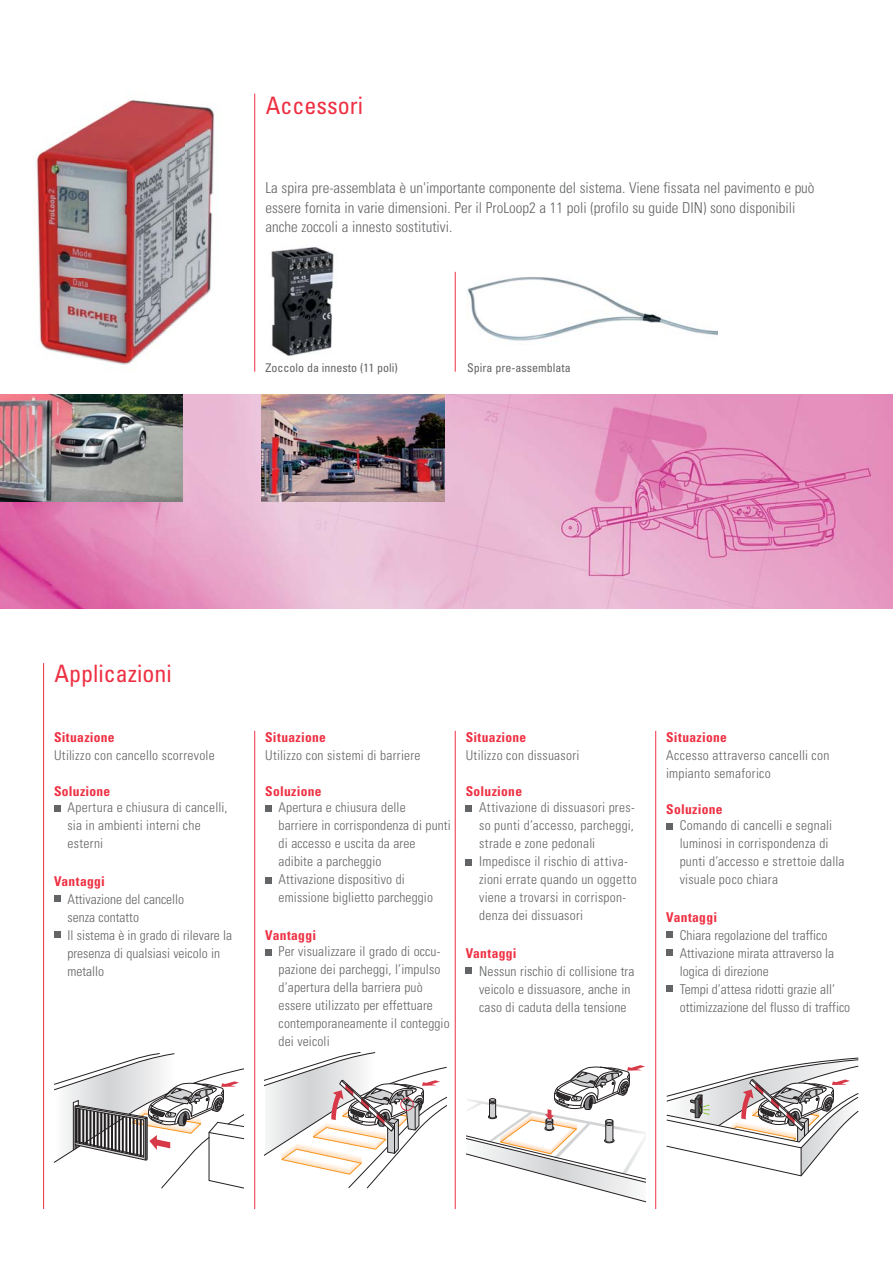
<style>
.page{position:relative;width:893px;height:1263px;background:#fff}
.page>*{position:absolute;margin:0;border:0;box-sizing:border-box;transform-origin:0 0}
.t1{font:condensed 24px "Univers";color:#ee3043}
.t2{font:300 condensed 15px/19.5px "Univers";color:#636466}
.t3{font:300 condensed 13.5px/18px "Univers";letter-spacing:.01em;color:#636466}
.t4{font:700 condensed 13.5px "Univers";letter-spacing:.02em;color:#ee3043}
.t5{font:condensed 12px "Univers";color:#636466}
</style>
<div class="page">
<img style="left:0;top:394px;width:893px;height:215px">
<img style="left:0;top:394px;width:183px;height:107px">
<img style="left:261px;top:394px;width:183px;height:107px">
<svg style="left:265px;top:1052px;width:182px;height:136px"></svg>
<svg style="left:466px;top:1065px;width:180px;height:138px"></svg>
<svg style="left:54px;top:1053px;width:189px;height:135px"></svg>
<hr style="left:254px;top:731px;width:1px;height:478px;background:#ee3043">
<hr style="left:455px;top:731px;width:1px;height:478px;background:#ee3043">
<hr style="left:254px;top:94px;width:1px;height:278px;background:#ee3043">
<hr style="left:43px;top:663px;width:1px;height:546px;background:#ee3043">
<svg style="left:666px;top:1058px;width:192px;height:118px"></svg>
<hr style="left:655px;top:731px;width:1px;height:478px;background:#ee3043">
<img style="left:35px;top:99px;width:180px;height:266px">
<img style="left:467px;top:277px;width:251px;height:64px">
<hr style="left:455px;top:272px;width:1px;height:100px;background:#ee3043">
<img style="left:271px;top:247px;width:63px;height:109px">
<svg style="left:54px;top:806px;width:6px;height:6px"></svg>
<svg style="left:54px;top:896px;width:6px;height:6px"></svg>
<svg style="left:54px;top:932px;width:6px;height:6px"></svg>
<div style="left:265px;top:806px;width:7px;height:6px;background:#636466"></div>
<div style="left:265px;top:878px;width:7px;height:6px;background:#636466"></div>
<div style="left:265px;top:950px;width:7px;height:6px;background:#636466"></div>
<svg style="left:466px;top:806px;width:6px;height:6px"></svg>
<svg style="left:466px;top:860px;width:6px;height:6px"></svg>
<svg style="left:466px;top:968px;width:6px;height:6px"></svg>
<svg style="left:666px;top:824px;width:6px;height:6px"></svg>
<svg style="left:666px;top:932px;width:6px;height:6px"></svg>
<svg style="left:666px;top:950px;width:6px;height:6px"></svg>
<svg style="left:666px;top:986px;width:6px;height:6px"></svg>
<h1 class="t1" style="left:266px;top:96px;width:99px">Accessori</h1>
<p class="t2" style="left:265px;top:180px;width:551px">La spira pre-assemblata è un'importante componente del sistema. Viene fissata nel pavimento e può essere fornita in varie dimensioni. Per il ProLoop2 a 11 poli (profilo su guide DIN) sono disponibili anche zoccoli a innesto sostitutivi.</p>
<p class="t5" style="left:265px;top:364px;width:134px">Zoccolo da innesto (11 poli)</p>
<p class="t5" style="left:467px;top:364px;width:105px">Spira pre-assemblata</p>
<h1 class="t1" style="left:54px;top:665px;width:119px">Applicazioni</h1>
<p class="t4" style="left:54px;top:732px;width:62px">Situazione</p>
<p class="t3" style="left:54px;top:747px;width:162px">Utilizzo con cancello scorrevole</p>
<p class="t4" style="left:54px;top:786px;width:58px">Soluzione</p>
<p class="t3" style="left:68px;top:800px;width:161px">Apertura e chiusura di cancelli, sia in ambienti interni che esterni</p>
<p class="t4" style="left:54px;top:876px;width:52px">Vantaggi</p>
<p class="t3" style="left:68px;top:891px;width:166px">Attivazione del cancello<br>senza contatto<br>Il sistema è in grado di rilevare la presenza di qualsiasi veicolo in metallo</p>
<p class="t4" style="left:265px;top:732px;width:62px">Situazione</p>
<p class="t3" style="left:265px;top:747px;width:157px">Utilizzo con sistemi di barriere</p>
<p class="t4" style="left:265px;top:786px;width:58px">Soluzione</p>
<p class="t3" style="left:279px;top:800px;width:174px">Apertura e chiusura delle<br>barriere in corrispondenza di punti di accesso e uscita da aree adibite a parcheggio<br>Attivazione dispositivo di emissione biglietto parcheggio</p>
<p class="t4" style="left:265px;top:930px;width:52px">Vantaggi</p>
<p class="t3" style="left:279px;top:944px;width:173px">Per visualizzare il grado di occu&shy;pazione dei parcheggi, l’impulso d’apertura della barriera può essere utilizzato per effettuare contemporaneamente il conteggio dei veicoli</p>
<p class="t4" style="left:466px;top:732px;width:62px">Situazione</p>
<p class="t3" style="left:466px;top:747px;width:115px">Utilizzo con dissuasori</p>
<p class="t4" style="left:466px;top:786px;width:58px">Soluzione</p>
<p class="t3" style="left:479px;top:800px;width:159px">Attivazione di dissuasori pres&shy;so punti d’accesso, parcheggi, strade e zone pedonali<br>Impedisce il rischio di attiva&shy;zioni errate quando un oggetto viene a trovarsi in corrispon&shy;denza dei dissuasori</p>
<p class="t4" style="left:466px;top:948px;width:52px">Vantaggi</p>
<p class="t3" style="left:479px;top:963px;width:157px">Nessun rischio di collisione tra veicolo e dissuasore, anche in caso di caduta della tensione</p>
<p class="t4" style="left:666px;top:732px;width:62px">Situazione</p>
<p class="t3" style="left:666px;top:747px;width:165px">Accesso attraverso cancelli con impianto semaforico</p>
<p class="t4" style="left:666px;top:804px;width:58px">Soluzione</p>
<p class="t3" style="left:680px;top:818px;width:166px">Comando di cancelli e segnali luminosi in corrispondenza di punti d’accesso e strettoie dalla visuale poco chiara</p>
<p class="t4" style="left:666px;top:912px;width:52px">Vantaggi</p>
<p class="t3" style="left:680px;top:927px;width:172px">Chiara regolazione del traffico<br>Attivazione mirata attraverso la logica di direzione<br>Tempi d’attesa ridotti grazie all’ ottimizzazione del flusso di traffico</p>
</div>
